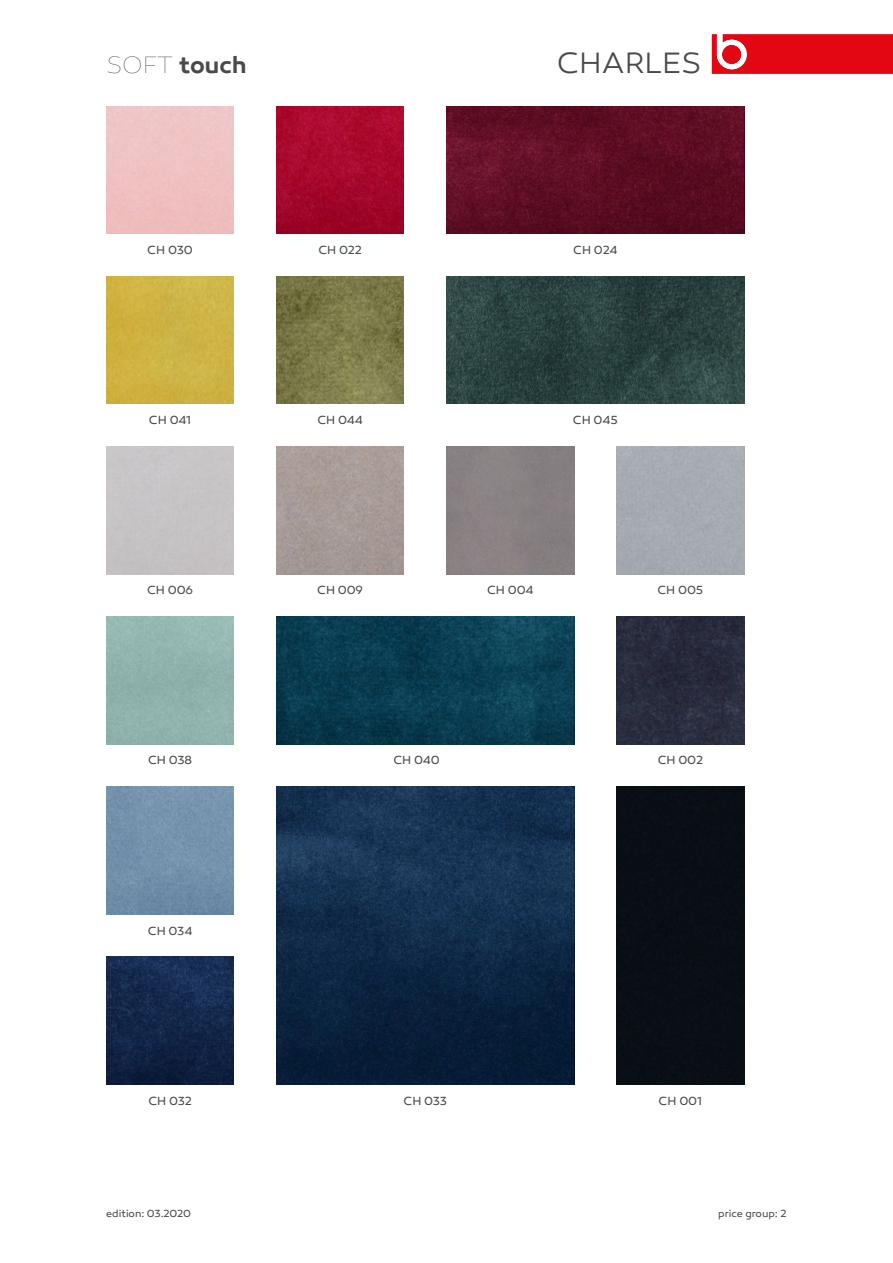
<style>
.page{position:relative;width:893px;height:1263px;background:#fff}
.page>*{position:absolute;margin:0;border:0;box-sizing:border-box;transform-origin:0 0}
.t1{font:300 30px "Canaro";color:#4a4a49}
.t2{font:600 24px "Canaro";letter-spacing:-.01em;color:#4a4a49}
.t3{font:12px "Canaro";letter-spacing:-.01em;color:#4a4a49}
.t4{font:10.5px "Canaro";letter-spacing:-.005em;color:#4a4a49}
.s1{font-weight:100}
</style>
<div class="page">
<svg style="left:712px;top:34px;width:181px;height:40px;background:#e41824"></svg>
<img style="left:106px;top:957px;width:128px;height:127px">
<img style="left:276px;top:106px;width:128px;height:128px">
<img style="left:276px;top:617px;width:298px;height:127px">
<img style="left:106px;top:787px;width:128px;height:127px">
<img style="left:446px;top:276px;width:298px;height:128px">
<img style="left:276px;top:446px;width:128px;height:128px">
<img style="left:276px;top:787px;width:298px;height:297px">
<img style="left:617px;top:617px;width:127px;height:127px">
<div style="left:617px;top:787px;width:127px;height:297px;background:#090e15"></div>
<img style="left:446px;top:106px;width:298px;height:128px">
<img style="left:106px;top:276px;width:128px;height:128px">
<img style="left:276px;top:276px;width:128px;height:128px">
<h2 class="t2" style="left:106px;top:50px;width:142px"><span class="s1">SOFT</span> touch</h2>
<h1 class="t1" style="left:557px;top:46px;width:146px">CHARLES</h1>
<p class="t3" style="left:147px;top:243px;width:47px">CH 030</p>
<p class="t3" style="left:318px;top:243px;width:45px">CH 022</p>
<p class="t3" style="left:573px;top:243px;width:46px">CH 024</p>
<p class="t3" style="left:149px;top:413px;width:44px">CH 041</p>
<p class="t3" style="left:317px;top:413px;width:47px">CH 044</p>
<p class="t3" style="left:573px;top:413px;width:46px">CH 045</p>
<p class="t3" style="left:147px;top:583px;width:48px">CH 006</p>
<p class="t3" style="left:317px;top:583px;width:47px">CH 009</p>
<p class="t3" style="left:487px;top:583px;width:48px">CH 004</p>
<p class="t3" style="left:657px;top:583px;width:47px">CH 005</p>
<p class="t3" style="left:148px;top:753px;width:46px">CH 038</p>
<p class="t3" style="left:393px;top:753px;width:48px">CH 040</p>
<p class="t3" style="left:658px;top:753px;width:47px">CH 002</p>
<p class="t3" style="left:148px;top:923px;width:46px">CH 034</p>
<p class="t3" style="left:148px;top:1093px;width:45px">CH 032</p>
<p class="t3" style="left:403px;top:1093px;width:45px">CH 033</p>
<p class="t3" style="left:659px;top:1093px;width:45px">CH 001</p>
<p class="t4" style="left:106px;top:1207px;width:86px">edition: 03.2020</p>
<p class="t4" style="left:718px;top:1207px;width:70px">price group: 2</p>
</div>
